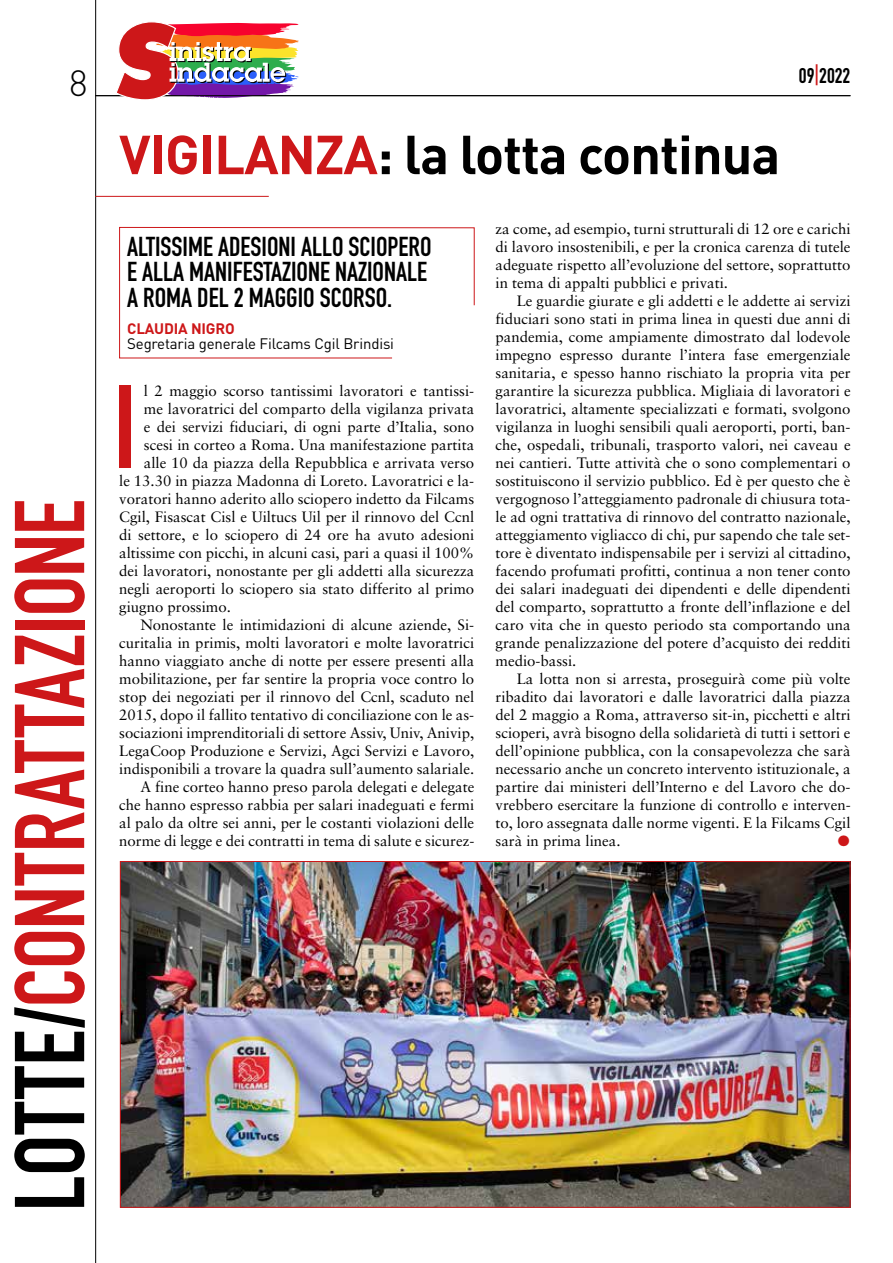
<style>
.page{position:relative;width:893px;height:1263px;background:#fff}
.page>*{position:absolute;margin:0;border:0;box-sizing:border-box;transform-origin:0 0}
.t1{font:116.1px "DIN Engschrift Std";color:#cd1719}
.t2{font:97.35px "DIN Engschrift Std";letter-spacing:-.005em;color:#cd1719}
.t3{font:700 54px "DIN";letter-spacing:-.02em;color:#000}
.t4{font:300 36px "DIN";color:#000}
.t5{font:27px/25.5px "DIN Engschrift Std";color:#000}
.t6{font:21px "DIN Engschrift Std";color:#000}
.t7{font:15px/18px "Sabon";color:#000;text-align:justify}
.t8{font:15px "DIN";letter-spacing:-.01em;color:#000}
.t9{font:700 15px "DIN";letter-spacing:-.01em;color:#cd1719}
.t10{font:15px "Zapf Dingbats";color:#cd1719}
.s1{color:#000}
.s2{color:#cd1719}
</style>
<div class="page">
<hr style="left:95px;top:95px;width:755px;height:1px;background:#000">
<hr style="left:95px;top:0;width:1px;height:1263px;background:#000">
<svg style="left:115px;top:22px;width:184px;height:78px"></svg>
<hr style="left:95px;top:196px;width:174px;height:1px;background:#cd1719">
<img style="left:122px;top:863px;width:726px;height:343px">
<svg style="left:119px;top:227px;width:356px;height:132px"></svg>
<h3 class="t4" style="left:69px;top:61px;width:20px">8</h3>
<h2 class="t2" style="left:-7px;top:1211px;width:714px;rotate:-90deg"><span class="s1">LOTTE/</span>CONTRATTAZIONE</h2>
<h3 class="t3" style="left:119px;top:119px;width:663px"><span class="s2">VIGILANZA</span>: la lotta continua</h3>
<h3 class="t6" style="left:799px;top:63px;width:53px">09<span class="s2">|</span>2022</h3>
<h3 class="t5" style="left:127px;top:234px;width:306px">ALTISSIME ADESIONI ALLO SCIOPERO<br>E ALLA MANIFESTAZIONE NAZIONALE<br>A ROMA DEL 2 MAGGIO SCORSO.</h3>
<p class="t9" style="left:127px;top:319px;width:109px">CLAUDIA NIGRO</p>
<p class="t8" style="left:127px;top:334px;width:268px">Segretaria generale Filcams Cgil Brindisi</p>
<h1 class="t1" style="left:113px;top:359px;width:25px">I</h1>
<p class="t7" style="left:144px;top:382px;width:332px">l 2 maggio scorso tantissimi lavoratori e tantissi-</p>
<p class="t7" style="left:144px;top:400px;width:332px">me lavoratrici del comparto della vigilanza privata</p>
<p class="t7" style="left:144px;top:418px;width:332px">e dei servizi fiduciari, di ogni parte d’Italia, sono</p>
<p class="t7" style="left:144px;top:436px;width:332px">scesi in corteo a Roma. Una manifestazione partita</p>
<p class="t7" style="left:144px;top:454px;width:332px">alle 10 da piazza della Repubblica e arrivata verso</p>
<p class="t7" style="left:119px;top:472px;width:357px">le 13.30 in piazza Madonna di Loreto. Lavoratrici e la-</p>
<p class="t7" style="left:119px;top:490px;width:357px">voratori hanno aderito allo sciopero indetto da Filcams</p>
<p class="t7" style="left:119px;top:508px;width:357px">Cgil, Fisascat Cisl e Uiltucs Uil per il rinnovo del Ccnl</p>
<p class="t7" style="left:119px;top:526px;width:357px">di settore, e lo sciopero di 24 ore ha avuto adesioni</p>
<p class="t7" style="left:119px;top:544px;width:357px">altissime con picchi, in alcuni casi, pari a quasi il 100%</p>
<p class="t7" style="left:119px;top:562px;width:357px">dei lavoratori, nonostante per gli addetti alla sicurezza</p>
<p class="t7" style="left:119px;top:580px;width:357px">negli aeroporti lo sciopero sia stato differito al primo</p>
<p class="t7" style="left:119px;top:598px;width:113px">giugno prossimo.</p>
<p class="t7" style="left:140px;top:616px;width:335px">Nonostante le intimidazioni di alcune aziende, Si-</p>
<p class="t7" style="left:119px;top:634px;width:357px">curitalia in primis, molti lavoratori e molte lavoratrici</p>
<p class="t7" style="left:119px;top:652px;width:356px">hanno viaggiato anche di notte per essere presenti alla</p>
<p class="t7" style="left:119px;top:670px;width:357px">mobilitazione, per far sentire la propria voce contro lo</p>
<p class="t7" style="left:119px;top:688px;width:357px">stop dei negoziati per il rinnovo del Ccnl, scaduto nel</p>
<p class="t7" style="left:119px;top:706px;width:357px">2015, dopo il fallito tentativo di conciliazione con le as-</p>
<p class="t7" style="left:119px;top:724px;width:357px">sociazioni imprenditoriali di settore Assiv, Univ, Anivip,</p>
<p class="t7" style="left:119px;top:742px;width:357px">LegaCoop Produzione e Servizi, Agci Servizi e Lavoro,</p>
<p class="t7" style="left:119px;top:760px;width:357px">indisponibili a trovare la quadra sull’aumento salariale.</p>
<p class="t7" style="left:140px;top:778px;width:335px">A fine corteo hanno preso parola delegati e delegate</p>
<p class="t7" style="left:119px;top:796px;width:357px">che hanno espresso rabbia per salari inadeguati e fermi</p>
<p class="t7" style="left:119px;top:814px;width:357px">al palo da oltre sei anni, per le costanti violazioni delle</p>
<p class="t7" style="left:119px;top:832px;width:357px">norme di legge e dei contratti in tema di salute e sicurez-</p>
<p class="t7" style="left:496px;top:220px;width:357px">za come, ad esempio, turni strutturali di 12 ore e carichi di lavoro insostenibili, e per la cronica carenza di tutele adeguate rispetto all’evoluzione del settore, soprattutto in tema di appalti pubblici e privati.</p>
<p class="t7" style="left:496px;top:292px;width:357px;text-indent:21px">Le guardie giurate e gli addetti e le addette ai servizi fiduciari sono stati in prima linea in questi due anni di pandemia, come ampiamente dimostrato dal lodevole impegno espresso durante l’intera fase emergenziale sanitaria, e spesso hanno rischiato la propria vita per garantire la sicurezza pubblica. Migliaia di lavoratori e lavoratrici, altamente specializzati e formati, svolgono vigilanza in luoghi sensibili quali aeroporti, porti, ban&shy;che, ospedali, tribunali, trasporto valori, nei caveau e nei cantieri. Tutte attività che o sono complementari o sostituiscono il servizio pubblico. Ed è per questo che è vergognoso l’atteggiamento padronale di chiusura tota&shy;le ad ogni trattativa di rinnovo del contratto nazionale, atteggiamento vigliacco di chi, pur sapendo che tale set&shy;tore è diventato indispensabile per i servizi al cittadino, facendo profumati profitti, continua a non tener conto dei salari inadeguati dei dipendenti e delle dipendenti del comparto, soprattutto a fronte dell’inflazione e del caro vita che in questo periodo sta comportando una grande penalizzazione del potere d’acquisto dei redditi medio-bassi.</p>
<p class="t7" style="left:496px;top:670px;width:357px;text-indent:21px">La lotta non si arresta, proseguirà come più volte ribadito dai lavoratori e dalle lavoratrici dalla piazza del 2 maggio a Roma, attraverso sit-in, picchetti e altri scioperi, avrà bisogno della solidarietà di tutti i settori e dell’opinione pubblica, con la consapevolezza che sarà necessario anche un concreto intervento istituzionale, a partire dai ministeri dell’Interno e del Lavoro che do&shy;vrebbero esercitare la funzione di controllo e interven&shy;to, loro assegnata dalle norme vigenti. E la Filcams Cgil sarà in prima linea.</p>
<p class="t10" style="left:838px;top:834px;width:13px">●</p>
</div>
